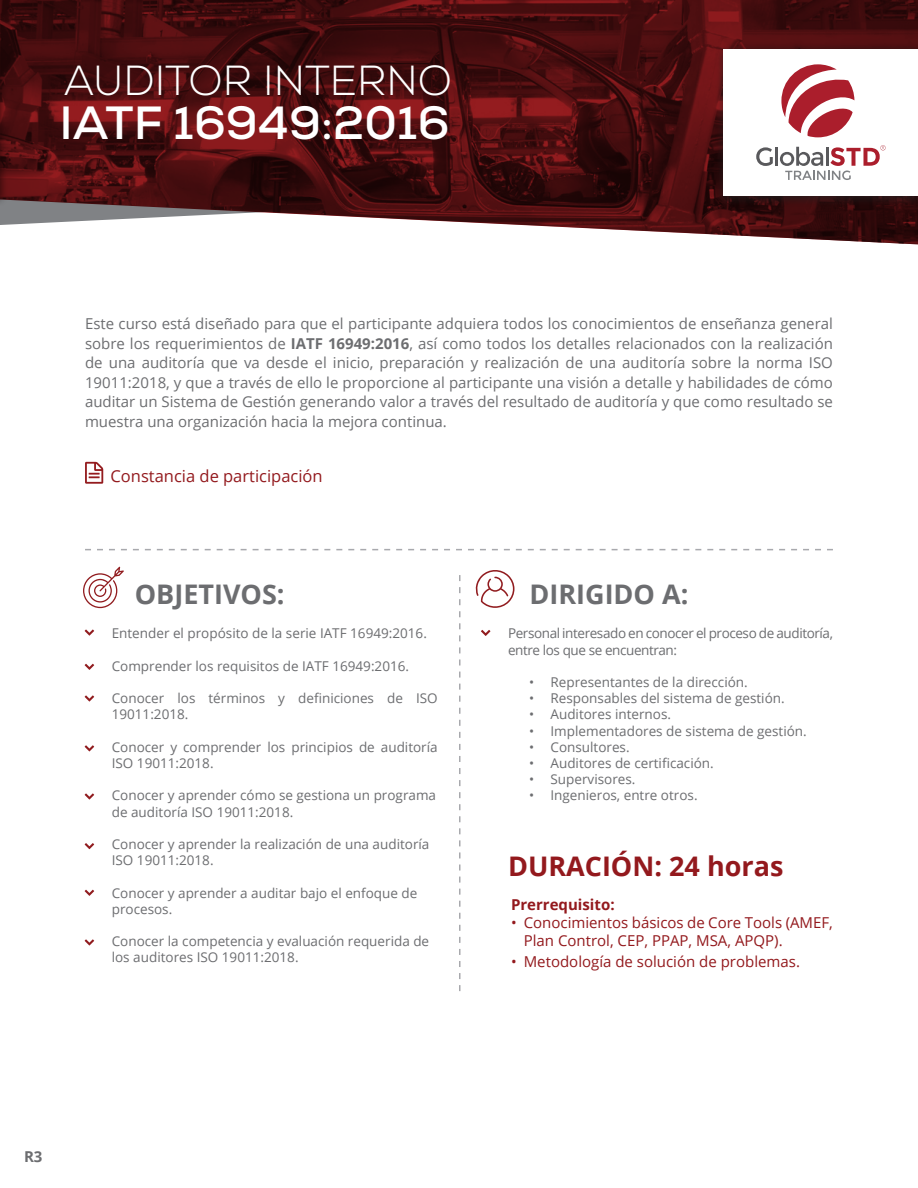
<style>
.page{position:relative;width:918px;height:1188px;background:#fff}
.page>*{position:absolute;margin:0;border:0;box-sizing:border-box;transform-origin:0 0}
.t1{font:700 46.5px "Nexa";color:#fff}
.t2{font:300 42px "Nexa";color:#fff}
.t3{font:700 27px "Open Sans";color:#6c6d70}
.t4{font:700 27px "Open Sans";color:#93191d}
.t5{font:16.5px "Open Sans";color:#93191d}
.t6{font:15px/19.5px "Open Sans";color:#6c6d70;text-align:justify}
.t7{font:15px/18px "Open Sans";color:#93191d}
.t8{font:700 15px "Open Sans";color:#93191d}
.t9{font:700 15px "Open Sans";color:#6c6d70}
.t10{font:13.5px/16.2px "Open Sans";color:#6c6d70}
.t11{font:13.5px/16.2px "Open Sans";letter-spacing:-.03em;color:#6c6d70}
.s1{font-weight:700}
</style>
<div class="page">
<svg style="left:0;top:0;width:918px;height:244px;background:#5a2526"></svg>
<div style="left:715px;top:43px;width:203px;height:164px;background:#231f20;opacity:.75"></div>
<div style="left:724px;top:49px;width:194px;height:147px;background:#fff"></div>
<svg style="left:756px;top:147px;width:17px;height:19px"></svg>
<hr style="left:775px;top:147px;width:3px;height:19px;background:#59595c">
<svg style="left:781px;top:64px;width:73px;height:73px"></svg>
<svg style="left:780px;top:145px;width:106px;height:35px"></svg>
<svg style="left:85px;top:549px;width:748px;height:1px"></svg>
<svg style="left:459px;top:575px;width:1px;height:416px"></svg>
<svg style="left:481px;top:630px;width:9px;height:6px"></svg>
<svg style="left:85px;top:462px;width:18px;height:22px"></svg>
<svg style="left:83px;top:567px;width:41px;height:41px"></svg>
<svg style="left:475px;top:570px;width:40px;height:38px"></svg>
<svg style="left:85px;top:630px;width:9px;height:6px"></svg>
<svg style="left:85px;top:664px;width:9px;height:6px"></svg>
<svg style="left:85px;top:695px;width:9px;height:7px"></svg>
<svg style="left:85px;top:745px;width:9px;height:6px"></svg>
<svg style="left:85px;top:793px;width:9px;height:7px"></svg>
<svg style="left:85px;top:843px;width:9px;height:6px"></svg>
<svg style="left:85px;top:890px;width:9px;height:6px"></svg>
<svg style="left:85px;top:939px;width:9px;height:6px"></svg>
<p class="t2" style="left:63px;top:56px;width:390px">AUDITOR INTERNO</p>
<p class="t1" style="left:59px;top:93px;width:392px">IATF 16949:2016</p>
<p class="t6" style="left:85px;top:314px;width:749px">Este curso está diseñado para que el participante adquiera todos los conocimientos de enseñanza general sobre los requerimientos de <span class="s1">IATF 16949:2016</span>, así como todos los detalles relacionados con la realización de una auditoría que va desde el inicio, preparación y realización de una auditoría sobre la norma ISO 19011:2018, y que a través de ello le proporcione al participante una visión a detalle y habilidades de cómo auditar un Sistema de Gestión generando valor a través del resultado de auditoría y que como resultado se muestra una organización hacia la mejora continua.</p>
<p class="t5" style="left:111px;top:464px;width:214px">Constancia de participación</p>
<p class="t3" style="left:135px;top:576px;width:151px">OBJETIVOS:</p>
<p class="t3" style="left:529px;top:575px;width:160px">DIRIGIDO A:</p>
<p class="t10" style="left:112px;top:625px;width:317px">Entender el propósito de la serie IATF 16949:2016.</p>
<p class="t10" style="left:112px;top:657px;width:299px">Comprender los requisitos de IATF 16949:2016.</p>
<p class="t10" style="left:112px;top:690px;width:327px">Conocer los términos y definiciones de ISO<br>19011:2018.</p>
<p class="t10" style="left:112px;top:738px;width:327px">Conocer y comprender los principios de auditoría<br>ISO 19011:2018.</p>
<p class="t10" style="left:112px;top:787px;width:326px">Conocer y aprender cómo se gestiona un programa de auditoría ISO 19011:2018.</p>
<p class="t10" style="left:112px;top:836px;width:319px">Conocer y aprender la realización de una auditoría<br>ISO 19011:2018.</p>
<p class="t10" style="left:112px;top:884px;width:307px">Conocer y aprender a auditar bajo el enfoque de procesos.</p>
<p class="t10" style="left:112px;top:933px;width:319px">Conocer la competencia y evaluación requerida de los auditores ISO 19011:2018.</p>
<p class="t11" style="left:508px;top:625px;width:326px">Personal interesado en conocer el proceso de auditoría, entre los que se encuentran:</p>
<p class="t10" style="left:529px;top:674px;width:220px">• Representantes de la dirección.</p>
<p class="t10" style="left:529px;top:690px;width:257px">• Responsables del sistema de gestión.</p>
<p class="t10" style="left:529px;top:706px;width:143px">• Auditores internos.</p>
<p class="t10" style="left:529px;top:722px;width:279px">• Implementadores de sistema de gestión.</p>
<p class="t10" style="left:529px;top:738px;width:102px">• Consultores.</p>
<p class="t10" style="left:529px;top:755px;width:186px">• Auditores de certificación.</p>
<p class="t10" style="left:529px;top:771px;width:108px">• Supervisores.</p>
<p class="t10" style="left:529px;top:787px;width:170px">• Ingenieros, entre otros.</p>
<p class="t4" style="left:508px;top:847px;width:277px">DURACIÓN: 24 horas</p>
<p class="t8" style="left:511px;top:894px;width:105px">Prerrequisito:</p>
<p class="t7" style="left:524px;top:913px;width:311px;text-indent:-13px">• Conocimientos básicos de Core Tools (AMEF,<br>Plan Control, CEP, PPAP, MSA, APQP).</p>
<p class="t7" style="left:511px;top:953px;width:290px">• Metodología de solución de problemas.</p>
<p class="t9" style="left:24px;top:1146px;width:20px">R3</p>
</div>
